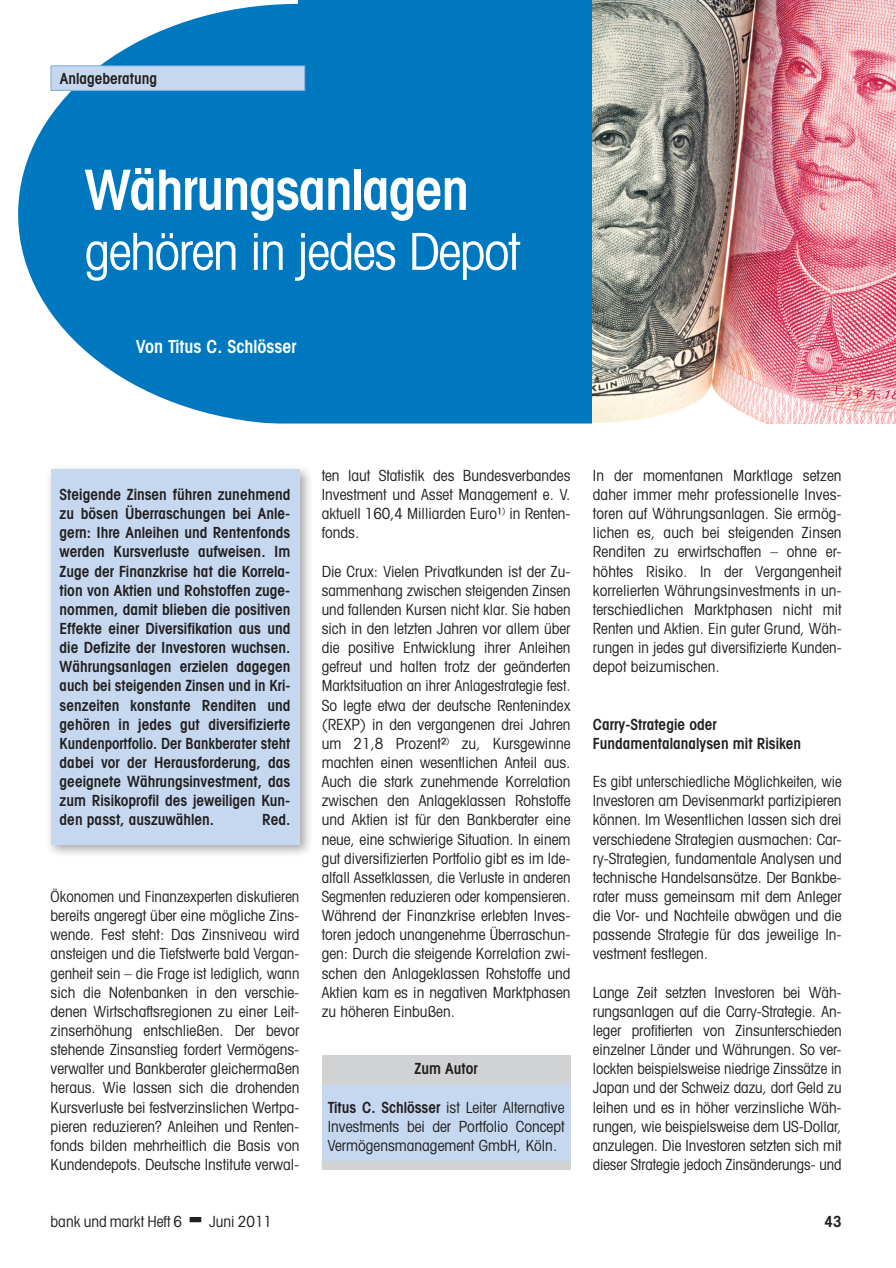
<style>
.page{position:relative;width:896px;height:1268px;background:#fff}
.page>*{position:absolute;margin:0;border:0;box-sizing:border-box;transform-origin:0 0}
.t1{font:600 condensed 55.5px "Avant Garde";letter-spacing:-.025em;color:#fff}
.t2{font:condensed 51px "Avant Garde";letter-spacing:-.025em;color:#fff}
.t3{font:600 condensed 18px "Avant Garde";color:#fff}
.t4{font:condensed 15.3px/19.2px "Avant Garde";color:#231f20;text-align:justify}
.t5{font:600 condensed 15.3px/19.2px "Avant Garde";color:#231f20;text-align:justify}
.t6{font:condensed 15.3px/19.2px "Avant Garde";color:#231f20;text-align:justify;scale:.96 1}
.s1{font-weight:600}
</style>
<div class="page">
<svg style="left:18px;top:4px;width:575px;height:419px;fill:#0078c0"></svg>
<hr style="left:298px;top:0;width:308px;height:4px;background:#0078c0">
<div style="left:51px;top:66px;width:254px;height:24px;background:#c6d8ef"></div>
<div style="left:51px;top:65px;width:254px;height:26px;border:1px solid #7aabdb"></div>
<div style="left:46px;top:464px;width:267px;height:394px;background:#231f20;opacity:.4"></div>
<div style="left:51px;top:469px;width:248px;height:375px;background:#c6d8ef"></div>
<img style="left:593px;top:0;width:303px;height:423px">
<div style="left:322px;top:1081px;width:248px;height:89px;background:#c6d8ef"></div>
<div style="left:322px;top:1055px;width:248px;height:29px;background:#d1d2d4"></div>
<div style="left:322px;top:1161px;width:248px;height:9px;background:#d1d2d4"></div>
<svg style="left:892px;top:0;width:4px;height:6px"></svg>
<p class="t5" style="left:60px;top:69px;width:99px">Anlageberatung</p>
<h1 class="t1" style="left:85px;top:156px;width:386px">Währungsanlagen</h1>
<h2 class="t2" style="left:85px;top:220px;width:436px">gehören in jedes Depot</h2>
<p class="t3" style="left:136px;top:336px;width:162px">Von Titus C. Schlösser</p>
<p class="t5" style="left:60px;top:485px;width:232px">Steigende Zinsen führen zunehmend zu bösen Überraschungen bei Anle&shy;gern: Ihre Anleihen und Rentenfonds werden Kursverluste aufweisen. Im Zuge der Finanzkrise hat die Korrela&shy;tion von Aktien und Rohstoffen zuge&shy;nommen, damit blieben die positiven Effekte einer Diversifikation aus und die Defizite der Investoren wuchsen.<br>Währungsanlagen erzielen dagegen auch bei steigenden Zinsen und in Kri&shy;senzeiten konstante Renditen und gehören in jedes gut diversifizierte Kundenportfolio. Der Bankberater steht dabei vor der Herausforderung, das geeignete Währungsinvestment, das zum Risikoprofil des jeweiligen Kun&shy;den passt, auszuwählen.</p>
<p class="t5" style="left:262px;top:810px;width:30px">Red.</p>
<p class="t4" style="left:51px;top:886px;width:250px">Ökonomen und Finanzexperten diskutieren bereits angeregt über eine mögliche Zins&shy;wende. Fest steht: Das Zinsniveau wird ansteigen und die Tiefstwerte bald Vergan&shy;genheit sein – die Frage ist lediglich, wann sich die Notenbanken in den verschie&shy;denen Wirtschaftsregionen zu einer Leit&shy;zinserhöhung entschließen. Der bevor stehende Zinsanstieg fordert Vermögens&shy;verwalter und Bankberater gleichermaßen heraus. Wie lassen sich die drohenden Kursverluste bei festverzinslichen Wertpa&shy;pieren reduzieren? Anleihen und Renten&shy;fonds bilden mehrheitlich die Basis von Kundendepots. Deutsche Institute verwal-</p>
<p class="t4" style="left:322px;top:465px;width:250px">ten laut Statistik des Bundesverbandes Investment und Asset Management e. V. aktuell 160,4 Milliarden Euro¹<sup>)</sup> in Renten&shy;fonds.</p>
<p class="t4" style="left:322px;top:561px;width:250px">Die Crux: Vielen Privatkunden ist der Zu&shy;sammenhang zwischen steigenden Zinsen und fallenden Kursen nicht klar. Sie haben sich in den letzten Jahren vor allem über die positive Entwicklung ihrer Anleihen gefreut und halten trotz der geänderten Marktsituation an ihrer Anlagestrategie fest.<br>So legte etwa der deutsche Rentenindex (REXP) in den vergangenen drei Jahren um 21,8 Prozent²<sup>)</sup> zu, Kursgewinne machten einen wesentlichen Anteil aus.<br>Auch die stark zunehmende Korrelation zwischen den Anlageklassen Rohstoffe und Aktien ist für den Bankberater eine neue, eine schwierige Situation. In einem gut diversifizierten Portfolio gibt es im Ide&shy;alfall Assetklassen, die Verluste in anderen Segmenten reduzieren oder kompensieren.<br>Während der Finanzkrise erlebten Inves&shy;toren jedoch unangenehme Überraschun&shy;gen: Durch die steigende Korrelation zwi&shy;schen den Anlageklassen Rohstoffe und Aktien kam es in negativen Marktphasen zu höheren Einbußen.</p>
<p class="t5" style="left:414px;top:1059px;width:65px">Zum Autor</p>
<p class="t4" style="left:328px;top:1097px;width:238px"><span class="s1">Titus C. Schlösser</span> ist Leiter Alternative Investments bei der Portfolio Concept Vermögensmanagement GmbH, Köln.</p>
<p class="t4" style="left:593px;top:465px;width:250px">In der momentanen Marktlage setzen daher immer mehr professionelle Inves&shy;toren auf Währungsanlagen. Sie ermög&shy;lichen es, auch bei steigenden Zinsen Renditen zu erwirtschaften – ohne er&shy;höhtes Risiko. In der Vergangenheit korrelierten Währungsinvestments in un&shy;terschiedlichen Marktphasen nicht mit Renten und Aktien. Ein guter Grund, Wäh&shy;rungen in jedes gut diversifizierte Kunden&shy;depot beizumischen.</p>
<p class="t5" style="left:593px;top:714px;width:210px">Carry-Strategie oder<br>Fundamentalanalysen mit Risiken</p>
<p class="t6" style="left:593px;top:772px;width:261px">Es gibt unterschiedliche Möglichkeiten, wie Investoren am Devisenmarkt partizipieren können. Im Wesentlichen lassen sich drei verschiedene Strategien ausmachen: Car&shy;ry-Strategien, fundamentale Analysen und technische Handelsansätze. Der Bankbe&shy;rater muss gemeinsam mit dem Anleger die Vor- und Nachteile abwägen und die passende Strategie für das jeweilige In&shy;vestment festlegen.</p>
<p class="t4" style="left:593px;top:982px;width:250px">Lange Zeit setzten Investoren bei Wäh&shy;rungsanlagen auf die Carry-Strategie. An&shy;leger profitierten von Zinsunterschieden einzelner Länder und Währungen. So ver&shy;lockten beispielsweise niedrige Zinssätze in Japan und der Schweiz dazu, dort Geld zu leihen und es in höher verzinsliche Wäh&shy;rungen, wie beispielsweise dem US-Dollar, anzulegen. Die Investoren setzten sich mit dieser Strategie jedoch Zinsänderungs- und</p>
<p class="t4" style="left:51px;top:1212px;width:133px">bank und markt Heft 6</p>
<p class="t4" style="left:209px;top:1212px;width:65px">Juni 2011</p>
<p class="t5" style="left:824px;top:1212px;width:19px">43</p>
</div>
